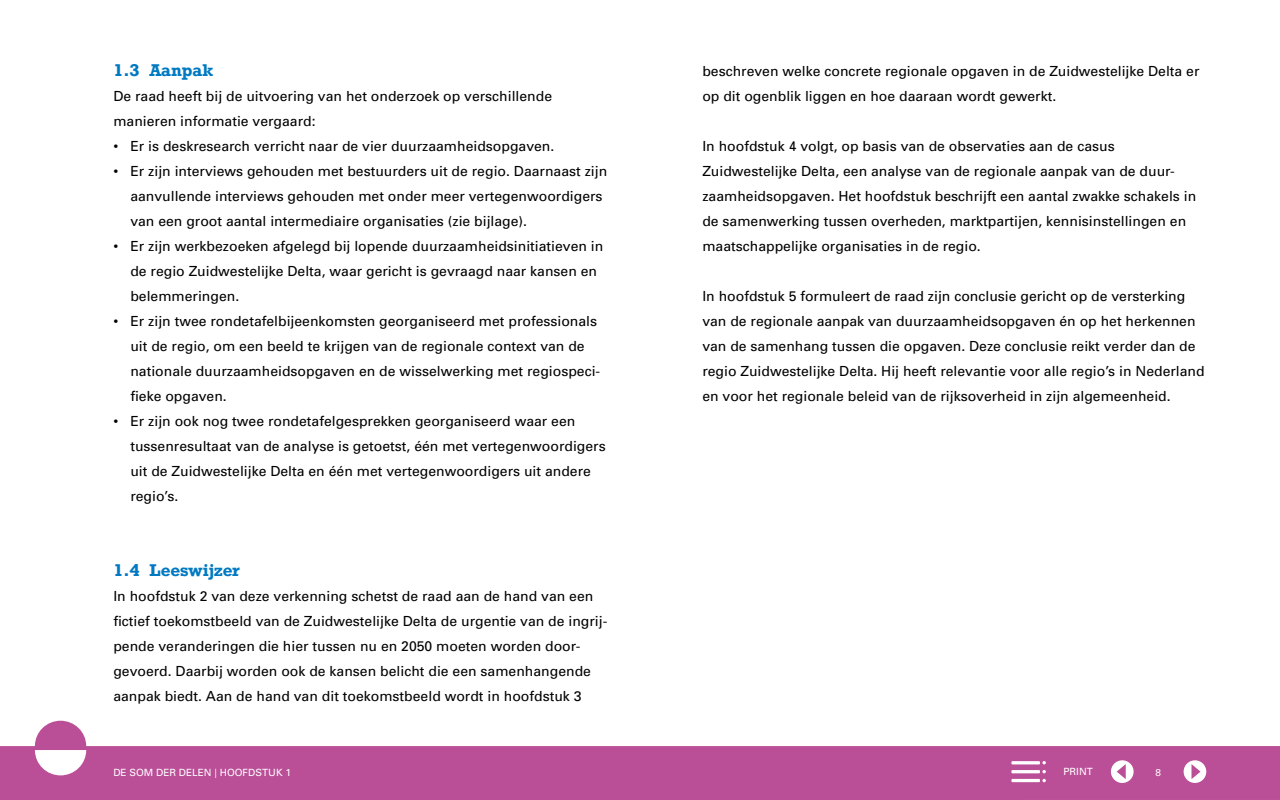
<style>
.page{position:relative;width:1280px;height:800px;background:#fff}
.page>*{position:absolute;margin:0;border:0;box-sizing:border-box;transform-origin:0 0}
.t1{font:700 16px "Rockwell";color:#0079c2}
.t2{font:14px/25px "Univers";color:#000}
.t3{font:10px "Univers";color:#fff}
.s1{font-size:12.9px}
</style>
<div class="page">
<svg style="left:0;top:721px;width:1280px;height:79px;fill:#ba4e97"></svg>
<div style="left:1111px;top:760px;width:23px;height:23px;background:#fff;border-radius:50%"></div>
<svg style="left:1117px;top:764px;width:9px;height:15px"></svg>
<div style="left:1184px;top:760px;width:22px;height:23px;background:#fff;border-radius:50%"></div>
<svg style="left:1191px;top:764px;width:10px;height:15px"></svg>
<svg style="left:1042px;top:779px;width:4px;height:3px"></svg>
<hr style="left:1011px;top:779px;width:29px;height:3px;background:#fff">
<hr style="left:1011px;top:770px;width:29px;height:3px;background:#fff">
<svg style="left:1042px;top:770px;width:4px;height:3px"></svg>
<hr style="left:1011px;top:761px;width:29px;height:3px;background:#fff">
<svg style="left:1042px;top:761px;width:4px;height:3px"></svg>
<p class="t1" style="left:113px;top:60px;width:101px">1.3 Aanpak</p>
<p class="t2" style="left:113px;top:83px;width:440px">De raad heeft bij de uitvoering van het onderzoek op verschillende manieren informatie vergaard:</p>
<p class="t2" style="left:113px;top:133px;width:443px">• Er is deskresearch verricht naar de vier duurzaamheidsopgaven.</p>
<p class="t2" style="left:130px;top:158px;width:478px;text-indent:-17px">• Er zijn interviews gehouden met bestuurders uit de regio. Daarnaast zijn aanvullende interviews gehouden met onder meer vertegenwoordigers van een groot aantal intermediaire organisaties (zie bijlage).</p>
<p class="t2" style="left:130px;top:233px;width:474px;text-indent:-17px">• Er zijn werkbezoeken afgelegd bij lopende duurzaamheidsinitiatieven in de regio Zuidwestelijke Delta, waar gericht is gevraagd naar kansen en belemmeringen.</p>
<p class="t2" style="left:130px;top:308px;width:471px;text-indent:-17px">• Er zijn twee rondetafelbijeenkomsten georganiseerd met professionals uit de regio, om een beeld te krijgen van de regionale context van de nationale duurzaamheidsopgaven en de wisselwerking met regiospeci&shy;fieke opgaven.</p>
<p class="t2" style="left:130px;top:408px;width:477px;text-indent:-17px">• Er zijn ook nog twee rondetafelgesprekken georganiseerd waar een tussenresultaat van de analyse is getoetst, één met vertegenwoordigers uit de Zuidwestelijke Delta en één met vertegenwoordigers uit andere regio’s.</p>
<p class="t1" style="left:113px;top:560px;width:128px">1.4 Leeswijzer</p>
<p class="t2" style="left:113px;top:583px;width:495px">In hoofdstuk 2 van deze verkenning schetst de raad aan de hand van een fictief toekomstbeeld van de Zuidwestelijke Delta de urgentie van de ingrij&shy;pende ver anderingen die hier tussen nu en 2050 moeten worden door&shy;gevoerd. Daarbij worden ook de kansen belicht die een samenhangende aanpak biedt. Aan de hand van dit toekomstbeeld wordt in hoofdstuk 3</p>
<p class="t2" style="left:702px;top:58px;width:499px">beschreven welke concrete regionale opgaven in de Zuidwestelijke Delta er op dit ogenblik liggen en hoe daaraan wordt gewerkt.</p>
<p class="t2" style="left:702px;top:133px;width:495px">In hoofdstuk 4 volgt, op basis van de observaties aan de casus Zuidwestelijke Delta, een analyse van de regionale aanpak van de duur&shy;zaamheidsopgaven. Het hoofdstuk beschrijft een aantal zwakke schakels in de samenwerking tussen overheden, marktpartijen, kennisinstellingen en maatschappelijke organisaties in de regio.</p>
<p class="t2" style="left:702px;top:283px;width:504px">In hoofdstuk 5 formuleert de raad zijn conclusie gericht op de versterking van de regionale aanpak van duurzaamheidsopgaven én op het herkennen van de samenhang tussen die opgaven. Deze conclusie reikt verder dan de regio Zuidwestelijke Delta. Hij heeft relevantie voor alle regio’s in Nederland en voor het regionale beleid van de rijksoverheid in zijn algemeenheid.</p>
<p class="t3" style="left:113px;top:766px;width:179px">DE SOM DER DELEN <span class="s1">|</span> HOOFDSTUK 1</p>
<p class="t3" style="left:1063px;top:765px;width:31px">PRINT</p>
<p class="t3" style="left:1155px;top:766px;width:7px">8</p>
</div>
